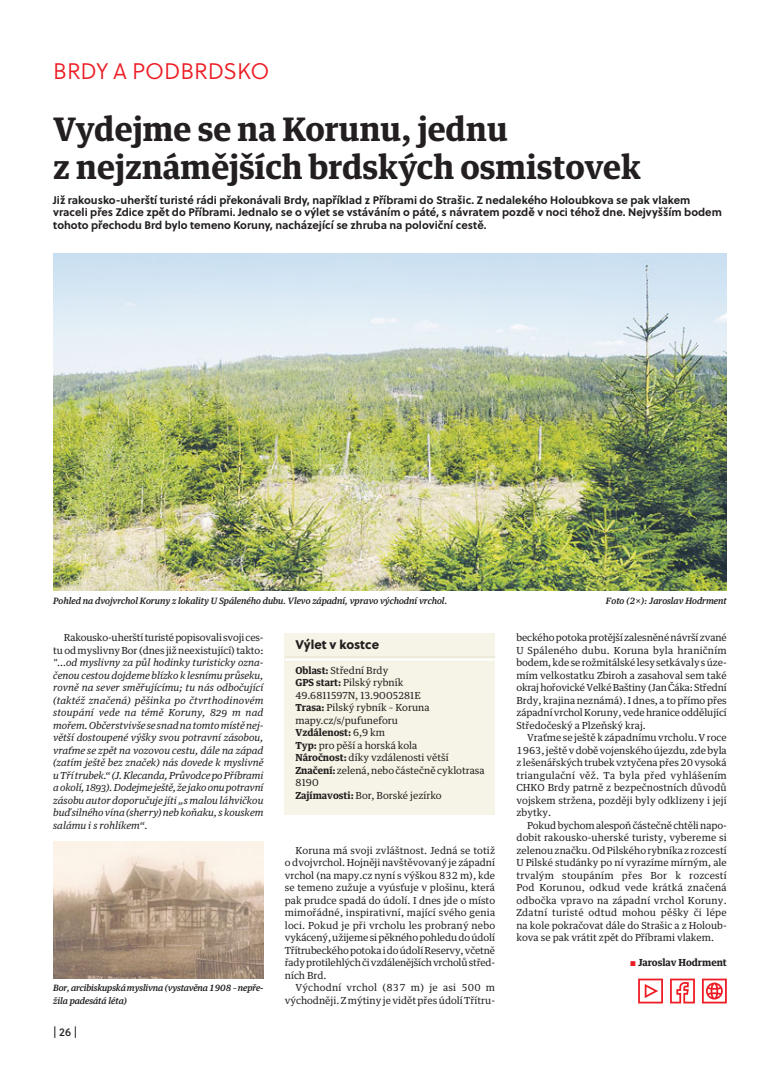
<style>
.page{position:relative;width:780px;height:1088px;background:#fff}
.page>*{position:absolute;margin:0;border:0;box-sizing:border-box;transform-origin:0 0}
.t1{font:700 32.5px/37.5px "Guardian Text Egyp";color:#231f20}
.t2{font:22.5px "Soleil Lt";color:#ed1c24}
.t3{font:12.5px "Soleil Xb";color:#231f20}
.t4{font:11.25px "Soleil Bk";color:#231f20}
.t5{font:700 11px/12.5px "Soleil";color:#231f20}
.t6{font:9.75px/12.5px "Guardian Text Egyp";color:#231f20;text-align:justify}
.t7{font:italic 9.75px/12.5px "Guardian Text Egyp";color:#231f20;text-align:justify}
.t8{font:700 9.75px "Guardian Text Egyp";color:#231f20}
.t9{font:italic 500 8.75px/12.5px "Guardian Text Egyp";color:#231f20}
.s1{font-weight:700}
.s2{font-family:"Soleil Bk";font-weight:400;font-size:9.62px;color:#ed1c24}
</style>
<div class="page">
<svg style="left:638px;top:978px;width:25px;height:25px"></svg>
<svg style="left:670px;top:978px;width:24px;height:25px"></svg>
<svg style="left:702px;top:978px;width:24px;height:25px"></svg>
<img style="left:53px;top:254px;width:673px;height:336px">
<img style="left:53px;top:842px;width:210px;height:136px">
<div style="left:285px;top:633px;width:210px;height:182px;background:#f6f4e6"></div>
<hr style="left:285px;top:656px;width:210px;height:2px;background:#edead8">
<hr style="left:285px;top:658px;width:210px;height:2px;background:#fff">
<h2 class="t2" style="left:53px;top:58px;width:218px">BRDY A PODBRDSKO</h2>
<h1 class="t1" style="left:53px;top:113px;width:589px">Vydejme se na Korunu, jednu<br>z nejznámějších brdských osmistovek</h1>
<p class="t5" style="left:53px;top:194px;width:670px">Již rakousko-uherští turisté rádi překonávali Brdy, například z Příbrami do Strašic. Z nedalekého Holoubkova se pak vlakem vraceli přes Zdice zpět do Příbrami. Jednalo se o výlet se vstáváním o páté, s návratem pozdě v noci téhož dne. Nejvyšším bodem tohoto přechodu Brd bylo temeno Koruny, nacházející se zhruba na poloviční cestě.</p>
<p class="t9" style="left:53px;top:595px;width:395px">Pohled na dvojvrchol Koruny z lokality U Spáleného dubu. Vlevo západní, vpravo východní vrchol.</p>
<p class="t9" style="left:606px;top:595px;width:122px">Foto (2×): Jaroslav Hodrment</p>
<p class="t6" style="left:53px;top:632px;width:212px;text-align:right">Rakousko-uherští turisté popisovali svoji ces&shy;tu od myslivny Bor (dnes již neexistující) takto:</p>
<p class="t7" style="left:53px;top:657px;width:212px">"...od myslivny za půl hodinky turisticky ozna&shy;čenou cestou dojdeme blízko k lesnímu průseku, rovně na sever směřujícímu; tu nás odbočující (taktéž značená) pěšinka po čtvrthodinovém stoupání vede na témě Koruny, 829 m nad mořem. Občerstvivše se snad na tomto místě nej&shy;větší dostoupené výšky svou potravní zásobou, vraťme se zpět na vozovou cestu, dále na západ (zatím ještě bez značek) nás dovede k myslivně u Tří trubek.“ (J. Klecanda, Průvodce po Příbrami a okolí, 1893). Dodejme ještě, že jako onu potravní zásobu autor doporučuje jíti „s malou láhvičkou buď silného vína (sherry) neb koňaku, s kouskem salámu i s rohlíkem“.</p>
<p class="t9" style="left:53px;top:982px;width:212px">Bor, arcibiskupská myslivna (vystavěna 1908 – nepře&shy;žila padesátá léta)</p>
<p class="t4" style="left:53px;top:1026px;width:26px">| 26 |</p>
<p class="t3" style="left:295px;top:637px;width:85px">Výlet v kostce</p>
<p class="t6" style="left:295px;top:665px;width:191px;text-align:left"><span class="s1">Oblast:</span> Střední Brdy<br><span class="s1">GPS start:</span> Pilský rybník<br>49.6811597N, 13.9005281E<br><span class="s1">Trasa:</span> Pilský rybník – Koruna mapy.cz/s/pufuneforu<br><span class="s1">Vzdálenost:</span> 6,9 km<br><span class="s1">Typ:</span> pro pěší a horská kola<br><span class="s1">Náročnost:</span> díky vzdálenosti větší<br><span class="s1">Značení:</span> zelená, nebo částečně cyklotrasa<br>8190<br><span class="s1">Zajímavosti:</span> Bor, Borské jezírko</p>
<p class="t6" style="left:285px;top:845px;width:212px;text-indent:11px">Koruna má svoji zvláštnost. Jedná se totiž o dvojvrchol. Hojněji navštěvovaný je západní vrchol (na mapy.cz nyní s výškou 832 m), kde se temeno zužuje a vyúsťuje v plošinu, která pak prudce spadá do údolí. I dnes jde o místo mimořádné, inspirativní, mající svého genia loci. Pokud je při vrcholu les probraný nebo vykácený, užijeme si pěkného pohledu do údolí Třítrubeckého potoka i do údolí Reservy, včetně řady protilehlých či vzdálenějších vrcholů střed&shy;ních Brd.</p>
<p class="t6" style="left:285px;top:982px;width:212px;text-align:right">Východní vrchol (837 m) je asi 500 m východněji. Z mýtiny je vidět přes údolí Třítru-</p>
<p class="t6" style="left:516px;top:632px;width:212px">beckého potoka protější zalesněné návrší zvané U Spáleného dubu. Koruna byla hraničním bodem, kde se rožmitálské lesy setkávaly s úze&shy;mím velkostatku Zbiroh a zasahoval sem také okraj hořovické Velké Baštiny (Jan Čáka: Střední Brdy, krajina neznámá). I dnes, a to přímo přes západní vrchol Koruny, vede hranice oddělující Středočeský a Plzeňský kraj.</p>
<p class="t6" style="left:516px;top:732px;width:212px;text-indent:11px">Vraťme se ještě k západnímu vrcholu. V roce 1963, ještě v době vojenského újezdu, zde byla z lešenářských trubek vztyčena přes 20 vysoká triangulační věž. Ta byla před vyhlášením CHKO Brdy patrně z bezpečnostních důvodů vojskem stržena, později byly odklizeny i její zbytky.</p>
<p class="t6" style="left:516px;top:820px;width:212px;text-indent:11px">Pokud bychom alespoň částečně chtěli napo&shy;dobit rakousko-uherské turisty, vybereme si zelenou značku. Od Pilského rybníka z rozcestí U Pilské studánky po ní vyrazíme mírným, ale trvalým stoupáním přes Bor k rozcestí Pod Korunou, odkud vede krátká značená odbočka vpravo na západní vrchol Koruny.<br>Zdatní turisté odtud mohou pěšky či lépe na kole pokračovat dále do Strašic a z Holoub&shy;kova se pak vrátit zpět do Příbrami vlakem.</p>
<p class="t8" style="left:630px;top:958px;width:98px"><span class="s2">S</span> Jaroslav Hodrment</p>
</div>
